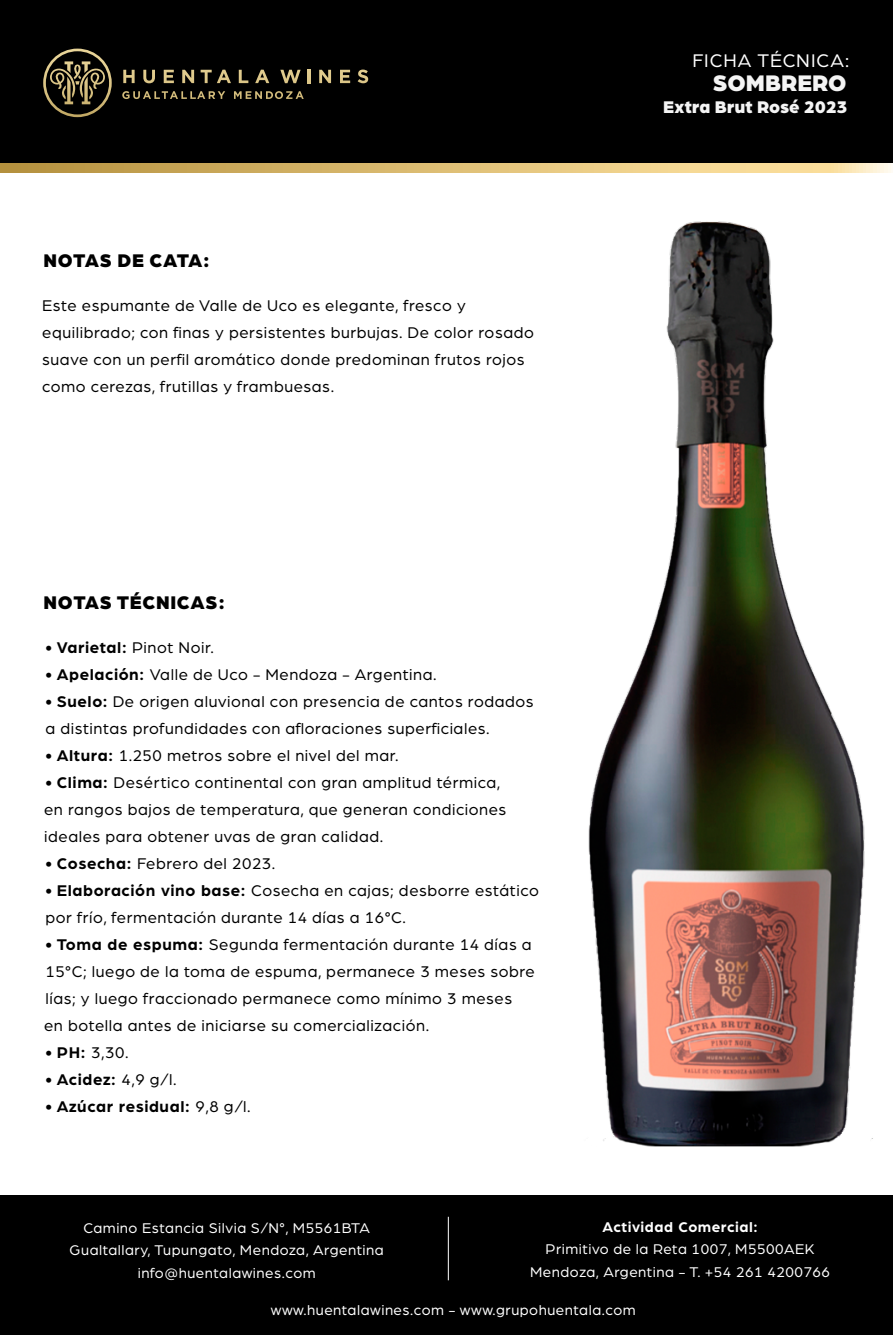
<style>
.page{position:relative;width:893px;height:1335px;background:#fff}
.page>*{position:absolute;margin:0;border:0;box-sizing:border-box;transform-origin:0 0}
.t1{font:900 24px "Arboria";color:#f4f4f4}
.t2{font:900 19.5px "Arboria";letter-spacing:.035em;color:#000}
.t3{font:19.5px "Arboria";letter-spacing:.05em;color:#fff}
.t4{font:900 18px "Arboria";letter-spacing:.015em;color:#f4f4f4}
.t5{font:16.5px/27px "Arboria";letter-spacing:.035em;color:#000}
.t6{font:700 16.5px "Arboria";letter-spacing:.035em;color:#000}
.t7{font:15px/22.5px "Arboria";letter-spacing:.035em;color:#fff;text-align:center}
.t8{font:700 15px "Arboria";letter-spacing:.035em;color:#fff}
.s1{font-weight:400}
.s2{font-weight:700}
</style>
<div class="page">
<div style="left:0;top:0;width:893px;height:164px;background:#000"></div>
<svg style="left:123px;top:70px;width:12px;height:13px"></svg>
<svg style="left:143px;top:70px;width:12px;height:13px"></svg>
<svg style="left:164px;top:70px;width:10px;height:13px"></svg>
<svg style="left:182px;top:70px;width:12px;height:13px"></svg>
<svg style="left:201px;top:70px;width:30px;height:13px"></svg>
<svg style="left:239px;top:70px;width:9px;height:13px"></svg>
<svg style="left:255px;top:70px;width:14px;height:13px"></svg>
<svg style="left:280px;top:70px;width:21px;height:13px"></svg>
<svg style="left:307px;top:70px;width:3px;height:13px"></svg>
<svg style="left:319px;top:70px;width:12px;height:13px"></svg>
<svg style="left:340px;top:70px;width:10px;height:13px"></svg>
<svg style="left:358px;top:70px;width:10px;height:13px"></svg>
<svg style="left:122px;top:91px;width:103px;height:8px"></svg>
<svg style="left:234px;top:91px;width:70px;height:8px"></svg>
<svg style="left:43px;top:49px;width:69px;height:68px"></svg>
<svg style="left:0;top:163px;width:893px;height:9px;background:#dcbe76"></svg>
<div style="left:0;top:1195px;width:893px;height:139px;background:#000"></div>
<hr style="left:448px;top:1216px;width:1px;height:64px;background:#fff">
<img style="left:588px;top:221px;width:285px;height:926px">
<p class="t3" style="left:692px;top:47px;width:158px">FICHA TÉCNICA:</p>
<h1 class="t1" style="left:713px;top:66px;width:135px">SOMBRERO</h1>
<p class="t2" style="left:43px;top:246px;width:168px">NOTAS DE CATA:</p>
<p class="t5" style="left:42px;top:291px;width:493px">Este espumante de Valle de Uco es elegante, fresco y equilibrado; con finas y persistentes burbujas. De color rosado suave con un perfil aromático donde predominan frutos rojos como cerezas, frutillas y frambuesas.</p>
<p class="t2" style="left:44px;top:588px;width:183px">NOTAS TÉCNICAS:</p>
<p class="t6" style="left:45px;top:635px;width:170px">• Varietal: <span class="s1">Pinot Noir.</span></p>
<p class="t5" style="left:45px;top:660px;width:393px"><span class="s2">• Apelación:</span> Valle de Uco - Mendoza - Argentina.</p>
<p class="t5" style="left:45px;top:687px;width:490px"><span class="s2">• Suelo:</span> De origen aluvional con presencia de cantos rodados a distintas profundidades con afloraciones superficiales.</p>
<p class="t5" style="left:45px;top:741px;width:355px"><span class="s2">• Altura:</span> 1.250 metros sobre el nivel del mar.</p>
<p class="t5" style="left:44px;top:768px;width:464px"><span class="s2">• Clima:</span> Desértico continental con gran amplitud térmica, en rangos bajos de temperatura, que generan condiciones ideales para obtener uvas de gran calidad.</p>
<p class="t5" style="left:45px;top:849px;width:231px"><span class="s2">• Cosecha:</span> Febrero del 2023.</p>
<p class="t5" style="left:45px;top:876px;width:495px"><span class="s2">• Elaboración vino base:</span> Cosecha en cajas; desborre estático por frío, fermentación durante 14 días a 16°C.</p>
<p class="t5" style="left:44px;top:930px;width:492px"><span class="s2">• Toma de espuma:</span> Segunda fermentación durante 14 días a 15°C; luego de la toma de espuma, permanece 3 meses sobre lías; y luego fraccionado permanece como mínimo 3 meses<br>en botella antes de iniciarse su comercialización.</p>
<p class="t5" style="left:45px;top:1038px;width:85px"><span class="s2">• PH:</span> 3,30.</p>
<p class="t6" style="left:45px;top:1067px;width:133px">• Acidez: <span class="s1">4,9 g/l.</span></p>
<p class="t6" style="left:45px;top:1094px;width:207px">• Azúcar residual: <span class="s1">9,8 g/l.</span></p>
<p class="t4" style="left:663px;top:94px;width:186px">Extra Brut Rosé 2023</p>
<p class="t7" style="left:70px;top:1215px;width:316px">Camino Estancia Silvia S/N°, M5561BTA<br>Gualtallary, Tupungato, Mendoza, Argentina info@huentalawines.com</p>
<p class="t8" style="left:602px;top:1216px;width:157px">Actividad Comercial:</p>
<p class="t7" style="left:530px;top:1237px;width:301px">Primitivo de la Reta 1007, M5500AEK<br>Mendoza, Argentina - T. +54 261 4200766</p>
<p class="t7" style="left:271px;top:1298px;width:366px">www.huentalawines.com - www.grupohuentala.com</p>
</div>
